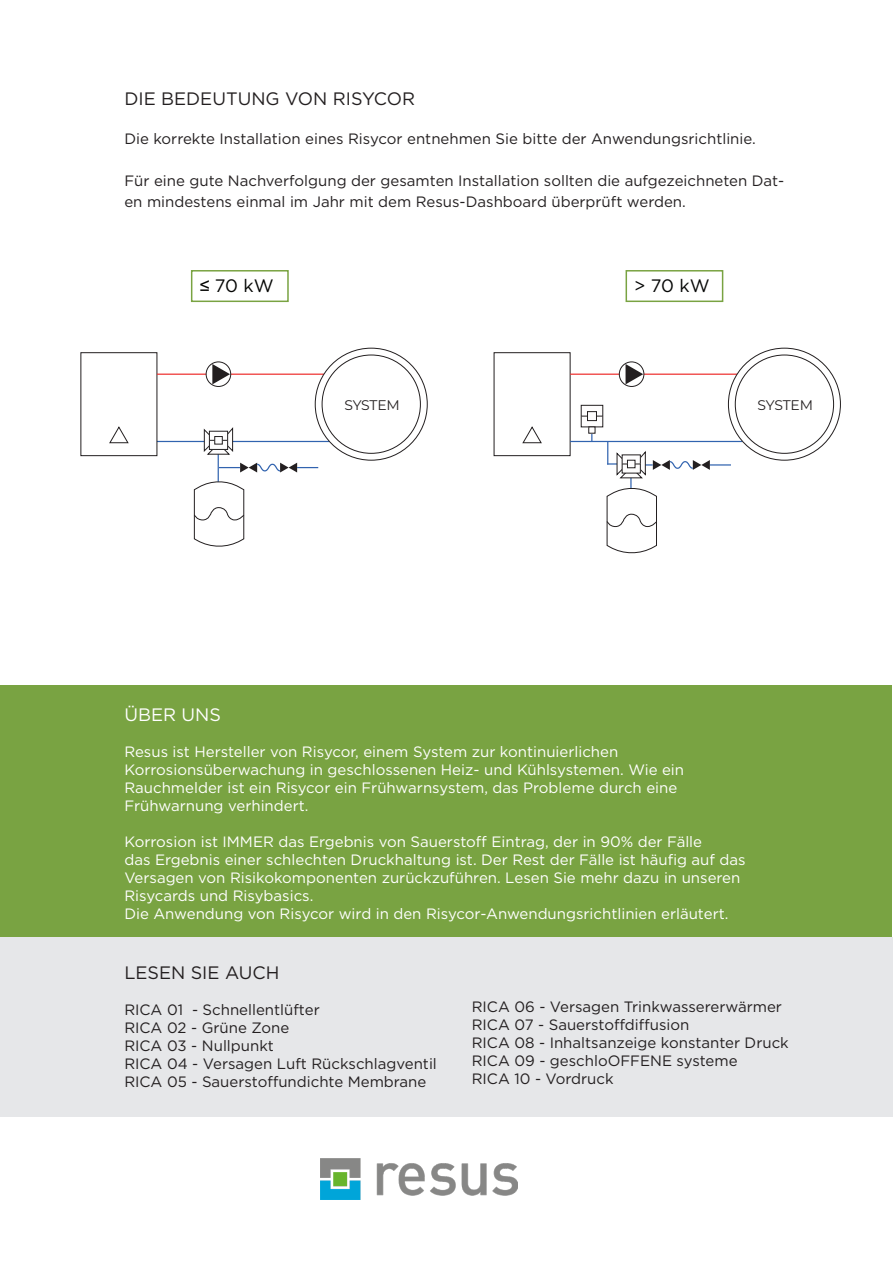
<style>
.page{position:relative;width:893px;height:1263px;background:#fff}
.page>*{position:absolute;margin:0;border:0;box-sizing:border-box;transform-origin:0 0}
.t1{font:18px "Gotham";color:#231f20}
.t2{font:18px "Gotham";color:#fff}
.t3{font:18px "Gotham";color:#040503}
.t4{font:18px "Gotham";color:#050605}
.t5{font:15px/18px "Gotham";color:#fff}
.t6{font:15px/21px "Gotham";color:#231f20}
.t7{font:13.95px "Montserrat";letter-spacing:-.02em;color:#231f20}
.s1{font-family:"Arial"}
</style>
<div class="page">
<hr style="left:157px;top:441px;width:172px;height:1px;background:#3163af">
<div style="left:80px;top:352px;width:77px;height:104px;border:1px solid #231f20"></div>
<svg style="left:109px;top:426px;width:20px;height:18px"></svg>
<div style="left:494px;top:352px;width:77px;height:104px;border:1px solid #231f20"></div>
<svg style="left:522px;top:426px;width:20px;height:18px"></svg>
<hr style="left:157px;top:374px;width:49px;height:1px;background:#ee2f2d">
<hr style="left:231px;top:374px;width:93px;height:1px;background:#ee2f2d">
<svg style="left:212px;top:364px;width:18px;height:20px"></svg>
<div style="left:206px;top:362px;width:25px;height:25px;border:1px solid #231f20;border-radius:50%"></div>
<svg style="left:193px;top:427px;width:125px;height:120px"></svg>
<hr style="left:630px;top:464px;width:2px;height:24px;background:#3163af">
<svg style="left:607px;top:442px;width:1px;height:21px"></svg>
<hr style="left:607px;top:463px;width:24px;height:2px;background:#3163af">
<hr style="left:570px;top:441px;width:172px;height:1px;background:#3163af">
<hr style="left:570px;top:374px;width:49px;height:1px;background:#ee2f2d">
<hr style="left:644px;top:374px;width:93px;height:1px;background:#ee2f2d">
<svg style="left:625px;top:364px;width:18px;height:20px"></svg>
<div style="left:619px;top:362px;width:25px;height:25px;border:1px solid #231f20;border-radius:50%"></div>
<svg style="left:606px;top:485px;width:51px;height:69px"></svg>
<hr style="left:632px;top:464px;width:21px;height:2px;background:#3163af">
<hr style="left:710px;top:464px;width:21px;height:2px;background:#3163af">
<svg style="left:653px;top:460px;width:57px;height:10px"></svg>
<svg style="left:616px;top:451px;width:31px;height:28px"></svg>
<svg style="left:589px;top:434px;width:6px;height:7px"></svg>
<div style="left:588px;top:426px;width:7px;height:8px;border:1px solid #231f20"></div>
<svg style="left:581px;top:405px;width:22px;height:12px"></svg>
<div style="left:587px;top:412px;width:9px;height:9px;background:#fefdfd"></div>
<div style="left:587px;top:411px;width:10px;height:10px;border:1px solid #231f20"></div>
<div style="left:626px;top:270px;width:97px;height:32px;border:2px solid #79a342"></div>
<div style="left:191px;top:270px;width:98px;height:32px;border:2px solid #79a342"></div>
<div style="left:1px;top:685px;width:891px;height:252px;background:#79a342"></div>
<div style="left:0;top:937px;width:893px;height:179px;background:#e6e7e9"></div>
<img style="left:321px;top:1159px;width:196px;height:40px">
<p class="t1" style="left:124px;top:87px;width:292px">DIE BEDEUTUNG VON RISYCOR</p>
<p class="t6" style="left:124px;top:128px;width:633px">Die korrekte Installation eines Risycor entnehmen Sie bitte der Anwendungsrichtlinie.</p>
<p class="t6" style="left:124px;top:170px;width:662px">Für eine gute Nachverfolgung der gesamten Installation sollten die aufgezeichneten Dat&shy;en mindestens einmal im Jahr mit dem Resus-Dashboard überprüft werden.</p>
<p class="t3" style="left:200px;top:274px;width:76px"><span class="s1">≤</span> 70 kW</p>
<p class="t4" style="left:634px;top:274px;width:77px">&gt; 70 kW</p>
<p class="t7" style="left:344px;top:396px;width:57px">SYSTEM</p>
<p class="t7" style="left:758px;top:396px;width:57px">SYSTEM</p>
<p class="t2" style="left:124px;top:703px;width:98px">ÜBER UNS</p>
<p class="t5" style="left:124px;top:743px;width:561px">Resus ist Hersteller von Risycor, einem System zur kontinuierlichen Korrosionsüberwachung in geschlossenen Heiz- und Kühlsystemen. Wie ein Rauchmelder ist ein Risycor ein Frühwarnsystem, das Probleme durch eine Frühwarnung verhindert.</p>
<p class="t5" style="left:124px;top:833px;width:579px">Korrosion ist IMMER das Ergebnis von Sauerstoff Eintrag, der in 90% der Fälle</p>
<p class="t5" style="left:124px;top:851px;width:623px">das Ergebnis einer schlechten Druckhaltung ist. Der Rest der Fälle ist häufig auf das<br>Versagen von Risikokomponenten zurückzuführen. Lesen Sie mehr dazu in unseren<br>Risycards und Risybasics.</p>
<p class="t5" style="left:124px;top:905px;width:606px">Die Anwendung von Risycor wird in den Risycor-Anwendungsrichtlinien erläutert.</p>
<p class="t1" style="left:124px;top:961px;width:157px">LESEN SIE AUCH</p>
<p class="t6" style="left:124px;top:998px;width:197px">RICA 01 - Schnellentlüfter</p>
<p class="t6" style="left:124px;top:1016px;width:166px">RICA 02 - Grüne Zone</p>
<p class="t6" style="left:124px;top:1034px;width:151px">RICA 03 - Nullpunkt</p>
<p class="t6" style="left:124px;top:1052px;width:314px">RICA 04 - Versagen Luft Rückschlagventil</p>
<p class="t6" style="left:124px;top:1070px;width:304px">RICA 05 - Sauerstoffundichte Membrane</p>
<p class="t6" style="left:472px;top:996px;width:312px">RICA 06 - Versagen Trinkwassererwärmer</p>
<p class="t6" style="left:472px;top:1014px;width:219px">RICA 07 - Sauerstoffdiffusion</p>
<p class="t6" style="left:472px;top:1032px;width:318px">RICA 08 - Inhaltsanzeige konstanter Druck</p>
<p class="t6" style="left:472px;top:1050px;width:267px">RICA 09 - geschloOFFENE systeme</p>
<p class="t6" style="left:472px;top:1068px;width:143px">RICA 10 - Vordruck</p>
</div>
